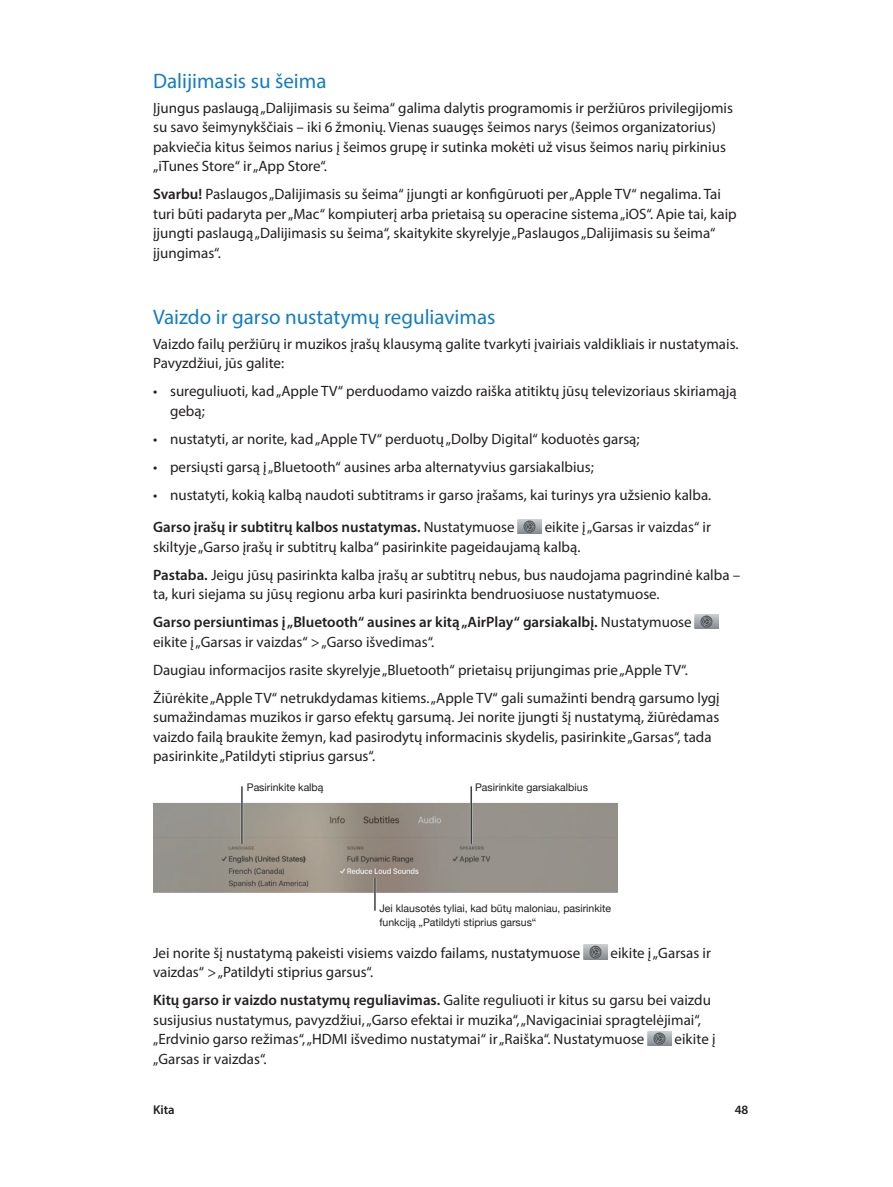
<style>
.page{position:relative;width:893px;height:1187px;background:#fff}
.page>*{position:absolute;margin:0;border:0;box-sizing:border-box;transform-origin:0 0}
.t1{font:21px "Myriad Pro";color:#147dc2}
.t2{font:15px/19.5px "Myriad Pro";color:#231f20}
.t3{font:600 15px/19.5px "Myriad Pro";color:#231f20}
.t4{font:600 12.75px "Myriad Pro";color:#231f20}
.t5{font:10.5px/13.5px "Helvetica Neue";color:#231f20}
.s1{font-weight:600}
.s2{font-weight:400}
</style>
<div class="page">
<img style="left:518px;top:519px;width:23px;height:14px">
<img style="left:695px;top:614px;width:24px;height:14px">
<img style="left:584px;top:944px;width:23px;height:14px">
<img style="left:648px;top:1031px;width:23px;height:14px">
<img style="left:153px;top:786px;width:464px;height:125px">
<h1 class="t1" style="left:153px;top:68px;width:175px">Dalijimasis su šeima</h1>
<p class="t2" style="left:153px;top:98px;width:581px">Įjungus paslaugą „Dalijimasis su šeima“ galima dalytis programomis ir peržiūros privilegijomis su savo šeimynykščiais – iki 6 žmonių. Vienas suaugęs šeimos narys (šeimos organizatorius) pakviečia kitus šeimos narius į šeimos grupę ir sutinka mokėti už visus šeimos narių pirkinius „iTunes Store“ ir „App Store“.</p>
<p class="t2" style="left:153px;top:184px;width:585px"><span class="s1">Svarbu!</span> Paslaugos „Dalijimasis su šeima“ įjungti ar konfigūruoti per „Apple TV“ negalima. Tai turi būti padaryta per „Mac“ kompiuterį arba prietaisą su operacine sistema „iOS“. Apie tai, kaip įjungti paslaugą „Dalijimasis su šeima“, skaitykite skyrelyje „Paslaugos „Dalijimasis su šeima“ įjungimas“.</p>
<h1 class="t1" style="left:153px;top:304px;width:344px">Vaizdo ir garso nustatymų reguliavimas</h1>
<p class="t2" style="left:153px;top:334px;width:587px">Vaizdo failų peržiūrų ir muzikos įrašų klausymą galite tvarkyti įvairiais valdikliais ir nustatymais.<br>Pavyzdžiui, jūs galite:</p>
<p class="t2" style="left:170px;top:381px;width:568px;text-indent:-17px">• sureguliuoti, kad „Apple TV“ perduodamo vaizdo raiška atitiktų jūsų televizoriaus skiriamąją gebą;</p>
<p class="t2" style="left:153px;top:429px;width:488px">• nustatyti, ar norite, kad „Apple TV“ perduotų „Dolby Digital“ koduotės garsą;</p>
<p class="t2" style="left:153px;top:457px;width:442px">• persiųsti garsą į „Bluetooth“ ausines arba alternatyvius garsiakalbius;</p>
<p class="t2" style="left:153px;top:478px;width:560px;line-height:32.2px">• nustatyti, kokią kalbą naudoti subtitrams ir garso įrašams, kai turinys yra užsienio kalba.<br><span class="s1">Garso įrašų ir subtitrų kalbos nustatymas.</span> Nustatymuose</p>
<p class="t2" style="left:153px;top:517px;width:559px;text-indent:392px">eikite į „Garsas ir vaizdas“ ir skiltyje „Garso įrašų ir subtitrų kalba“ pasirinkite pageidaujamą kalbą.</p>
<p class="t2" style="left:153px;top:564px;width:589px"><span class="s1">Pastaba.</span> Jeigu jūsų pasirinkta kalba įrašų ar subtitrų nebus, bus naudojama pagrindinė kalba – ta, kuri siejama su jūsų regionu arba kuri pasirinkta bendruosiuose nustatymuose.</p>
<p class="t3" style="left:153px;top:612px;width:540px">Garso persiuntimas į „Bluetooth“ ausines ar kitą „AirPlay“ garsiakalbį. <span class="s2">Nustatymuose eikite į „Garsas ir vaizdas“ &gt; „Garso išvedimas“.</span></p>
<p class="t2" style="left:153px;top:655px;width:568px;line-height:28px">Daugiau informacijos rasite skyrelyje „Bluetooth“ prietaisų prijungimas prie „Apple TV“.<br>Žiūrėkite „Apple TV“ netrukdydamas kitiems. „Apple TV“ gali sumažinti bendrą garsumo lygį</p>
<p class="t2" style="left:153px;top:707px;width:568px">sumažindamas muzikos ir garso efektų garsumą. Jei norite įjungti šį nustatymą, žiūrėdamas vaizdo failą braukite žemyn, kad pasirodytų informacinis skydelis, pasirinkite „Garsas“, tada pasirinkite „Patildyti stiprius garsus“.</p>
<p class="t5" style="left:247px;top:781px;width:78px">Pasirinkite kalbą</p>
<p class="t5" style="left:475px;top:781px;width:114px">Pasirinkite garsiakalbius</p>
<p class="t5" style="left:379px;top:902px;width:233px">Jei klausotės tyliai, kad būtų maloniau, pasirinkite funkciją „Patildyti stiprius garsus“</p>
<p class="t2" style="left:153px;top:942px;width:429px">Jei norite šį nustatymą pakeisti visiems vaizdo failams, nustatymuose</p>
<p class="t2" style="left:611px;top:942px;width:102px">eikite į „Garsas ir</p>
<p class="t2" style="left:153px;top:957px;width:559px;line-height:28px">vaizdas“ &gt; „Patildyti stiprius garsus“.<br><span class="s1">Kitų garso ir vaizdo nustatymų reguliavimas.</span> Galite reguliuoti ir kitus su garsu bei vaizdu</p>
<p class="t2" style="left:153px;top:1009px;width:549px">susijusius nustatymus, pavyzdžiui, „Garso efektai ir muzika“, „Navigaciniai spragtelėjimai“, „Erdvinio garso režimas“, „HDMI išvedimo nustatymai“ ir „Raiška“. Nustatymuose</p>
<p class="t2" style="left:675px;top:1028px;width:42px">eikite į</p>
<p class="t2" style="left:153px;top:1048px;width:115px">„Garsas ir vaizdas“.</p>
<p class="t4" style="left:153px;top:1101px;width:23px">Kita</p>
<p class="t4" style="left:735px;top:1101px;width:15px">48</p>
</div>
